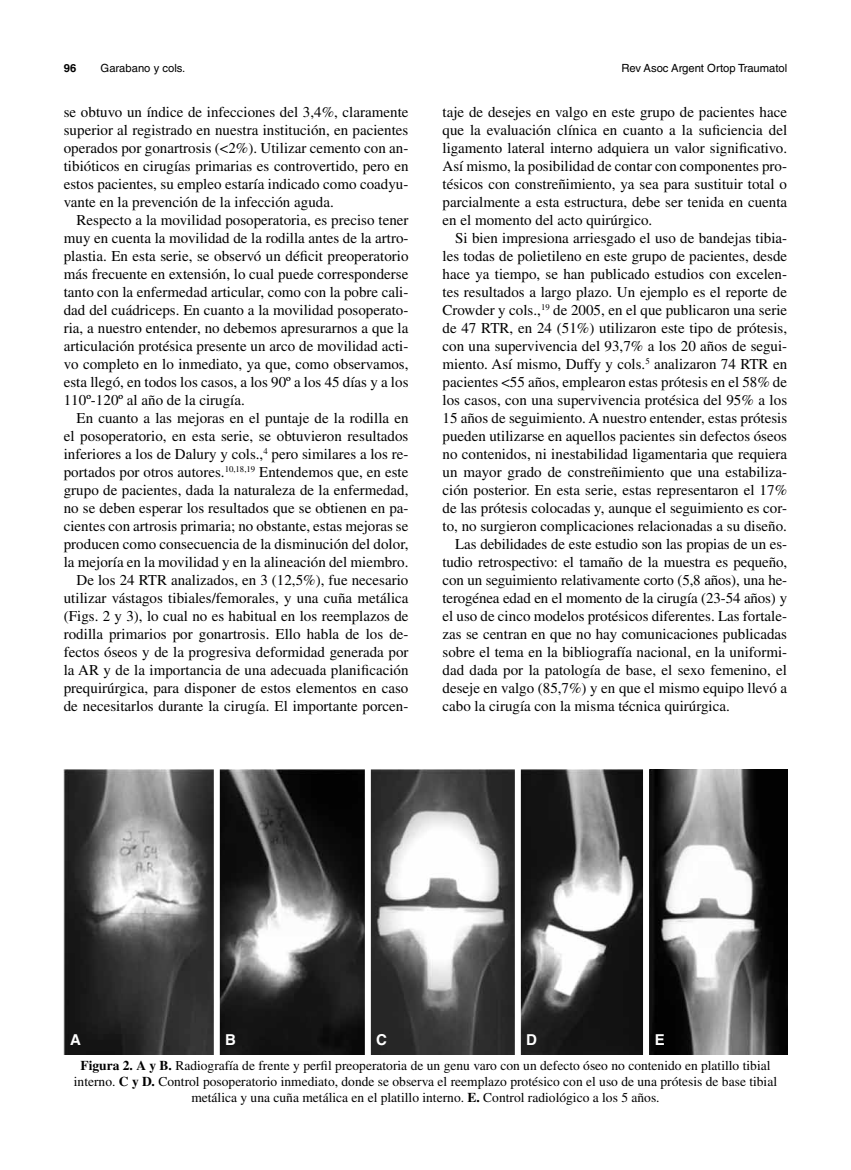
<style>
.page{position:relative;width:851px;height:1170px;background:#fff}
.page>*{position:absolute;margin:0;border:0;box-sizing:border-box;transform-origin:0 0}
.t1{font:15px/18px "Times LT Std";color:#000;text-align:justify}
.t2{font:700 15px "Helvetica LT Std";color:#fff}
.t3{font:13.5px/16.2px "Times LT Std";color:#000;text-align:center}
.t4{font:11.25px "Helvetica LT Std";color:#000}
.t5{font:700 11.25px "Helvetica LT Std";color:#000}
.s1{font-weight:700}
</style>
<div class="page">
<img style="left:64px;top:769px;width:723px;height:285px">
<div style="left:214px;top:763px;width:6px;height:292px;background:#fff"></div>
<div style="left:365px;top:763px;width:6px;height:292px;background:#fff"></div>
<div style="left:514px;top:763px;width:6px;height:292px;background:#fff"></div>
<div style="left:643px;top:763px;width:6px;height:292px;background:#fff"></div>
<p class="t5" style="left:64px;top:61px;width:14px">96</p>
<p class="t4" style="left:101px;top:61px;width:86px">Garabano y cols.</p>
<p class="t4" style="left:621px;top:61px;width:167px">Rev Asoc Argent Ortop Traumatol</p>
<p class="t1" style="left:64px;top:102px;width:346px">se obtuvo un índice de infecciones del 3,4%, claramente superior al registrado en nuestra institución, en pacientes operados por gonartrosis (&lt;2%). Utilizar cemento con an&shy;tibióticos en cirugías primarias es controvertido, pero en estos pacientes, su empleo estaría indicado como coadyu&shy;vante en la prevención de la infección aguda.</p>
<p class="t1" style="left:64px;top:210px;width:346px;text-indent:13px">Respecto a la movilidad posoperatoria, es preciso tener muy en cuenta la movilidad de la rodilla antes de la artro&shy;plastia. En esta serie, se observó un déficit preoperatorio más frecuente en extensión, lo cual puede corresponderse tanto con la enfermedad articular, como con la pobre cali&shy;dad del cuádriceps. En cuanto a la movilidad posoperato&shy;ria, a nuestro entender, no debemos apresurarnos a que la articulación protésica presente un arco de movilidad acti&shy;vo completo en lo inmediato, ya que, como observamos, esta llegó, en todos los casos, a los 90º a los 45 días y a los 110º-120º al año de la cirugía.</p>
<p class="t1" style="left:64px;top:408px;width:346px;text-align:right">En cuanto a las mejoras en el puntaje de la rodilla en el posoperatorio, en esta serie, se obtuvieron resultados inferiores a los de Dalury y cols.,<sup>4</sup> pero similares a los re&shy;portados por otros autores.<sup>10,18,19</sup> Entendemos que, en este grupo de pacientes, dada la naturaleza de la enfermedad, no se deben esperar los resultados que se obtienen en pa&shy;cientes con artrosis primaria; no obstante, estas mejoras se producen como consecuencia de la disminución del dolor, la mejoría en la movilidad y en la alineación del miembro.<br>De los 24 RTR analizados, en 3 (12,5%), fue necesario utilizar vástagos tibiales/femorales, y una cuña metálica (Figs. 2 y 3), lo cual no es habitual en los reemplazos de rodilla primarios por gonartrosis. Ello habla de los de&shy;fectos óseos y de la progresiva deformidad generada por la AR y de la importancia de una adecuada planificación prequirúrgica, para disponer de estos elementos en caso de necesitarlos durante la cirugía. El importante porcen-</p>
<p class="t1" style="left:442px;top:102px;width:346px">taje de desejes en valgo en este grupo de pacientes hace que la evaluación clínica en cuanto a la suficiencia del ligamento lateral interno adquiera un valor significativo.<br>Así mismo, la posibilidad de contar con componentes pro&shy;tésicos con constreñimiento, ya sea para sustituir total o parcialmente a esta estructura, debe ser tenida en cuenta en el momento del acto quirúrgico.</p>
<p class="t1" style="left:455px;top:228px;width:333px">Si bien impresiona arriesgado el uso de bandejas tibia-</p>
<p class="t1" style="left:442px;top:246px;width:346px">les todas de polietileno en este grupo de pacientes, desde</p>
<p class="t1" style="left:442px;top:264px;width:346px">hace ya tiempo, se han publicado estudios con excelen-</p>
<p class="t1" style="left:442px;top:282px;width:346px">tes resultados a largo plazo. Un ejemplo es el reporte de</p>
<p class="t1" style="left:442px;top:300px;width:346px">Crowder y cols.,<sup>19</sup> de 2005, en el que publicaron una serie</p>
<p class="t1" style="left:442px;top:318px;width:346px">de 47 RTR, en 24 (51%) utilizaron este tipo de prótesis,</p>
<p class="t1" style="left:442px;top:336px;width:346px">con una supervivencia del 93,7% a los 20 años de segui-</p>
<p class="t1" style="left:442px;top:354px;width:346px">miento. Así mismo, Duffy y cols.<sup>5</sup> analizaron 74 RTR en</p>
<p class="t1" style="left:442px;top:372px;width:346px">pacientes &lt;55 años, emplearon estas prótesis en el 58% de</p>
<p class="t1" style="left:442px;top:390px;width:346px">los casos, con una supervivencia protésica del 95% a los</p>
<p class="t1" style="left:442px;top:408px;width:346px">15 años de seguimiento. A nuestro entender, estas prótesis</p>
<p class="t1" style="left:442px;top:426px;width:346px">pueden utilizarse en aquellos pacientes sin defectos óseos</p>
<p class="t1" style="left:442px;top:444px;width:346px">no contenidos, ni inestabilidad ligamentaria que requiera</p>
<p class="t1" style="left:442px;top:462px;width:346px">un mayor grado de constreñimiento que una estabiliza-</p>
<p class="t1" style="left:442px;top:480px;width:346px">ción posterior. En esta serie, estas representaron el 17%</p>
<p class="t1" style="left:442px;top:498px;width:346px">de las prótesis colocadas y, aunque el seguimiento es cor-</p>
<p class="t1" style="left:442px;top:516px;width:346px">to, no surgieron complicaciones relacionadas a su diseño.</p>
<p class="t1" style="left:455px;top:534px;width:333px">Las debilidades de este estudio son las propias de un es-</p>
<p class="t1" style="left:442px;top:552px;width:346px">tudio retrospectivo: el tamaño de la muestra es pequeño,</p>
<p class="t1" style="left:442px;top:570px;width:346px">con un seguimiento relativamente corto (5,8 años), una he-</p>
<p class="t1" style="left:442px;top:588px;width:346px">terogénea edad en el momento de la cirugía (23-54 años) y</p>
<p class="t1" style="left:442px;top:606px;width:346px">el uso de cinco modelos protésicos diferentes. Las fortale-</p>
<p class="t1" style="left:442px;top:624px;width:346px">zas se centran en que no hay comunicaciones publicadas</p>
<p class="t1" style="left:442px;top:642px;width:346px">sobre el tema en la bibliografía nacional, en la uniformi-</p>
<p class="t1" style="left:442px;top:660px;width:346px">dad dada por la patología de base, el sexo femenino, el</p>
<p class="t1" style="left:442px;top:678px;width:346px">deseje en valgo (85,7%) y en que el mismo equipo llevó a</p>
<p class="t1" style="left:442px;top:696px;width:289px">cabo la cirugía con la misma técnica quirúrgica.</p>
<p class="t2" style="left:70px;top:1030px;width:12px">A</p>
<p class="t2" style="left:225px;top:1030px;width:12px">B</p>
<p class="t2" style="left:376px;top:1030px;width:12px">C</p>
<p class="t2" style="left:526px;top:1030px;width:12px">D</p>
<p class="t2" style="left:654px;top:1030px;width:12px">E</p>
<p class="t3" style="left:74px;top:1057px;width:704px"><span class="s1">Figura 2. A y B.</span> Radiografía de frente y perfil preoperatoria de un genu varo con un defecto óseo no contenido en platillo tibial interno. <span class="s1">C y D.</span> Control posoperatorio inmediato, donde se observa el reemplazo protésico con el uso de una prótesis de base tibial metálica y una cuña metálica en el platillo interno. <span class="s1">E.</span> Control radiológico a los 5 años.</p>
</div>
